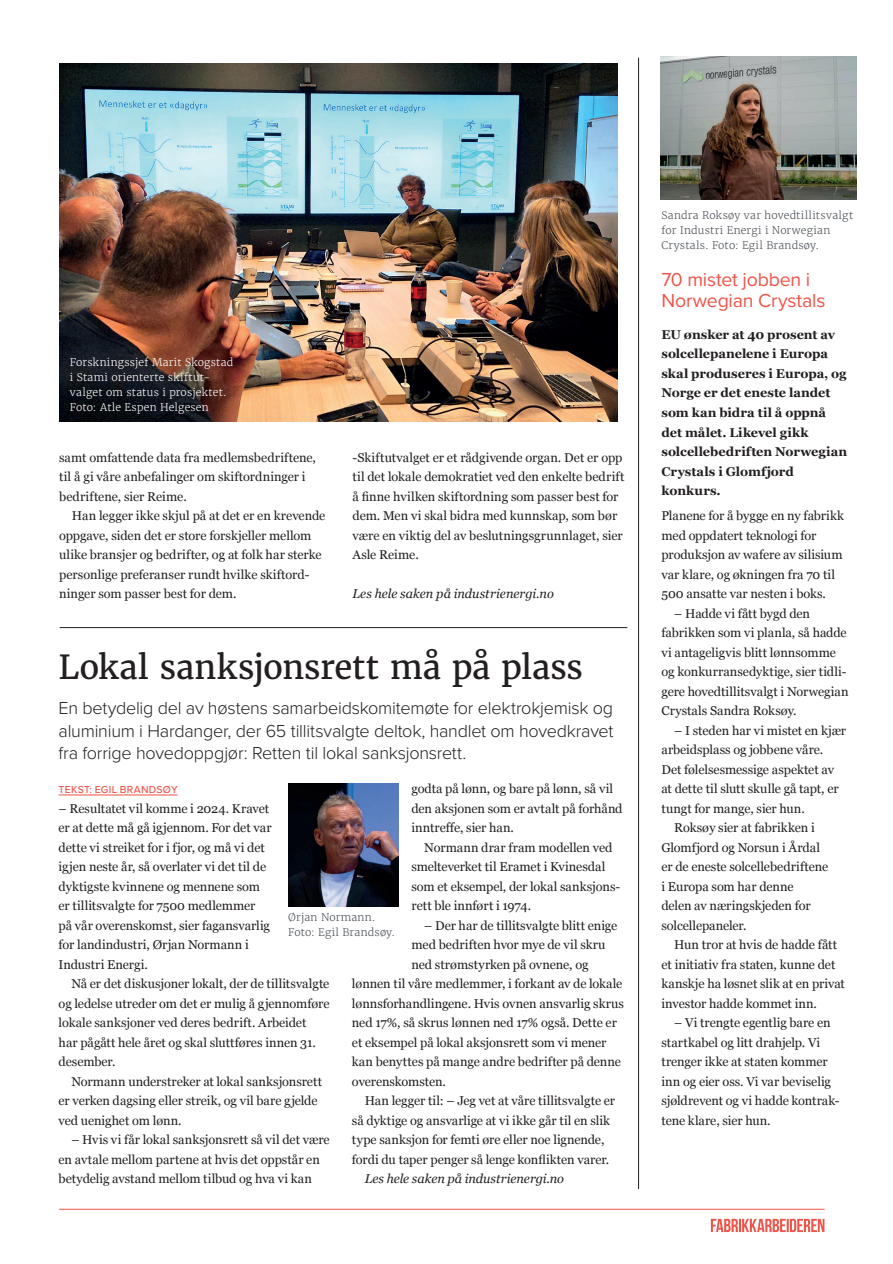
<style>
.page{position:relative;width:893px;height:1264px;background:#fff}
.page>*{position:absolute;margin:0;border:0;box-sizing:border-box;transform-origin:0 0}
.t1{font:33px "Merriweather";letter-spacing:-.01em;color:#231f20}
.t2{font:19.5px/21px "Proxima Nova";letter-spacing:-.01em;color:#f05348}
.t3{font:300 18px/22.5px "Proxima Nova";letter-spacing:-.015em;color:#231f20;text-align:justify}
.t4{font:12.75px/19.5px "Georgia";letter-spacing:-.005em;color:#231f20}
.t5{font:700 12.75px/19.5px "Georgia";color:#231f20}
.t6{font:italic 12.75px "Georgia";letter-spacing:-.005em;color:#231f20}
.t7{font:300 10.5px/15px "Merriweather";letter-spacing:.02em;color:#4b5157}
.t8{font:300 10.5px/15px "Merriweather";letter-spacing:.015em;color:#fff}
.t9{font:500 10.5px "Proxima Nova";letter-spacing:.025em;color:#f05348}
</style>
<div class="page">
<hr style="left:59px;top:1209px;width:765px;height:1px;background:#f05348">
<hr style="left:638px;top:58px;width:1px;height:1131px;background:#231f20">
<svg style="left:711px;top:1218px;width:113px;height:14px"></svg>
<img style="left:661px;top:57px;width:196px;height:143px">
<hr style="left:59px;top:794px;width:119px;height:1px;background:#f05348">
<img style="left:60px;top:64px;width:558px;height:357px">
<hr style="left:60px;top:627px;width:567px;height:1px;background:#231f20">
<img style="left:288px;top:783px;width:111px;height:123px">
<p class="t8" style="left:70px;top:354px;width:165px">Forskningssjef Marit Skogstad i Stami orienterte skiftut&shy;valget om status i prosjektet.<br>Foto: Atle Espen Helgesen</p>
<p class="t4" style="left:59px;top:447px;width:258px">samt omfattende data fra medlemsbedriftene, til å gi våre anbefalinger om skiftordninger i bedriftene, sier Reime.</p>
<p class="t4" style="left:59px;top:505px;width:268px;text-indent:13px">Han legger ikke skjul på at det er en krevende oppgave, siden det er store forskjeller mellom ulike bransjer og bedrifter, og at folk har sterke personlige preferanser rundt hvilke skiftord&shy;ninger som passer best for dem.</p>
<p class="t4" style="left:352px;top:447px;width:273px">-Skiftutvalget er et rådgivende organ. Det er opp til det lokale demokratiet ved den enkelte bedrift å finne hvilken skiftordning som passer best for dem. Men vi skal bidra med kunnskap, som bør være en viktig del av beslutningsgrunnlaget, sier Asle Reime.</p>
<p class="t6" style="left:352px;top:584px;width:203px">Les hele saken på industrienergi.no</p>
<h1 class="t1" style="left:59px;top:646px;width:526px">Lokal sanksjonsrett må på plass</h1>
<h3 class="t3" style="left:59px;top:696px;width:556px">En betydelig del av høstens samarbeidskomitemøte for elektrokjemisk og aluminium i Hardanger, der 65 tillitsvalgte deltok, handlet om hovedkravet fra forrige hovedoppgjør: Retten til lokal sanksjonsrett.</h3>
<p class="t9" style="left:59px;top:782px;width:121px">TEKST: EGIL BRANDSØY</p>
<p class="t4" style="left:59px;top:798px;width:214px">– Resultatet vil komme i 2024. Kravet er at dette må gå igjennom. For det var dette vi streiket for i fjor, og må vi det igjen neste år, så overlater vi det til de dyktigste kvinnene og mennene som er tillitsvalgte for 7500 medlemmer på vår overenskomst, sier fagansvarlig for landindustri, Ørjan Normann i Industri Energi.</p>
<p class="t4" style="left:59px;top:973px;width:272px;text-indent:13px">Nå er det diskusjoner lokalt, der de tillitsvalgte og ledelse utreder om det er mulig å gjennomføre lokale sanksjoner ved deres bedrift. Arbeidet<br>har pågått hele året og skal sluttføres innen 31. desember.</p>
<p class="t4" style="left:59px;top:1071px;width:265px;text-indent:13px">Normann understreker at lokal sanksjonsrett er verken dagsing eller streik, og vil bare gjelde ved uenighet om lønn.</p>
<p class="t4" style="left:59px;top:1129px;width:273px;text-indent:13px">– Hvis vi får lokal sanksjonsrett så vil det være en avtale mellom partene at hvis det oppstår en betydelig avstand mellom tilbud og hva vi kan</p>
<p class="t4" style="left:412px;top:778px;width:213px">godta på lønn, og bare på lønn, så vil den aksjonen som er avtalt på forhånd inntreffe, sier han.</p>
<p class="t4" style="left:412px;top:837px;width:210px;text-indent:13px">Normann drar fram modellen ved smelteverket til Eramet i Kvinesdal som et eksempel, der lokal sanksjons&shy;rett ble innført i 1974.</p>
<p class="t4" style="left:424px;top:915px;width:194px">– Der har de tillitsvalgte blitt enige</p>
<p class="t4" style="left:412px;top:934px;width:196px">med bedriften hvor mye de vil skru</p>
<p class="t4" style="left:412px;top:954px;width:179px">ned strømstyrken på ovnene, og</p>
<p class="t4" style="left:352px;top:973px;width:272px">lønnen til våre medlemmer, i forkant av de lokale</p>
<p class="t4" style="left:352px;top:993px;width:274px">lønnsforhandlingene. Hvis ovnen ansvarlig skrus</p>
<p class="t4" style="left:352px;top:1012px;width:266px">ned 17%, så skrus lønnen ned 17% også. Dette er</p>
<p class="t4" style="left:352px;top:1032px;width:256px">et eksempel på lokal aksjonsrett som vi mener</p>
<p class="t4" style="left:352px;top:1051px;width:270px">kan benyttes på mange andre bedrifter på denne</p>
<p class="t4" style="left:352px;top:1071px;width:96px">overenskomsten.</p>
<p class="t4" style="left:365px;top:1090px;width:252px">Han legger til: – Jeg vet at våre tillitsvalgte er</p>
<p class="t4" style="left:352px;top:1110px;width:260px">så dyktige og ansvarlige at vi ikke går til en slik</p>
<p class="t4" style="left:352px;top:1129px;width:254px">type sanksjon for femti øre eller noe lignende,</p>
<p class="t4" style="left:352px;top:1149px;width:259px">fordi du taper penger så lenge konflikten varer.</p>
<p class="t6" style="left:365px;top:1169px;width:201px">Les hele saken på industrienergi.no</p>
<p class="t7" style="left:288px;top:910px;width:109px">Ørjan Normann.<br>Foto: Egil Brandsøy.</p>
<p class="t7" style="left:661px;top:208px;width:193px">Sandra Roksøy var hovedtillitsvalgt for Industri Energi i Norwegian<br>Crystals. Foto: Egil Brandsøy.</p>
<h2 class="t2" style="left:661px;top:268px;width:166px">70 mistet jobben i<br>Norwegian Crystals</h2>
<p class="t5" style="left:661px;top:324px;width:187px">EU ønsker at 40 prosent av solcellepanelene i Europa skal produseres i Europa, og<br>Norge er det eneste landet som kan bidra til å oppnå det målet. Likevel gikk solcellebedriften Norwegian<br>Crystals i Glomfjord konkurs.</p>
<p class="t4" style="left:661px;top:505px;width:184px">Planene for å bygge en ny fabrikk med oppdatert teknologi for produksjon av wafere av silisium var klare, og økningen fra 70 til<br>500 ansatte var nesten i boks.</p>
<p class="t4" style="left:661px;top:603px;width:189px;text-indent:13px">– Hadde vi fått bygd den fabrikken som vi planla, så hadde vi antageligvis blitt lønnsomme og konkurransedyktige, sier tidli&shy;gere hovedtillitsvalgt i Norwegian<br>Crystals Sandra Roksøy.</p>
<p class="t4" style="left:674px;top:720px;width:173px">– I steden har vi mistet en kjær</p>
<p class="t4" style="left:661px;top:739px;width:163px">arbeidsplass og jobbene våre.</p>
<p class="t4" style="left:661px;top:759px;width:174px">Det følelsesmessige aspektet av</p>
<p class="t4" style="left:661px;top:778px;width:179px">at dette til slutt skulle gå tapt, er</p>
<p class="t4" style="left:661px;top:798px;width:145px">tungt for mange, sier hun.</p>
<p class="t4" style="left:674px;top:817px;width:142px">Roksøy sier at fabrikken i</p>
<p class="t4" style="left:661px;top:837px;width:160px">Glomfjord og Norsun i Årdal</p>
<p class="t4" style="left:661px;top:856px;width:168px">er de eneste solcellebedriftene</p>
<p class="t4" style="left:661px;top:876px;width:134px">i Europa som har denne</p>
<p class="t4" style="left:661px;top:895px;width:151px">delen av næringskjeden for</p>
<p class="t4" style="left:661px;top:915px;width:86px">solcellepaneler.</p>
<p class="t4" style="left:674px;top:934px;width:164px">Hun tror at hvis de hadde fått</p>
<p class="t4" style="left:661px;top:954px;width:175px">et initiativ fra staten, kunne det</p>
<p class="t4" style="left:661px;top:973px;width:185px">kanskje ha løsnet slik at en privat</p>
<p class="t4" style="left:661px;top:993px;width:157px">investor hadde kommet inn.</p>
<p class="t4" style="left:661px;top:1012px;width:179px;text-indent:13px">– Vi trengte egentlig bare en startkabel og litt drahjelp. Vi trenger ikke at staten kommer inn og eier oss. Vi var beviselig sjøldrevent og vi hadde kontrak&shy;tene klare, sier hun.</p>
</div>
